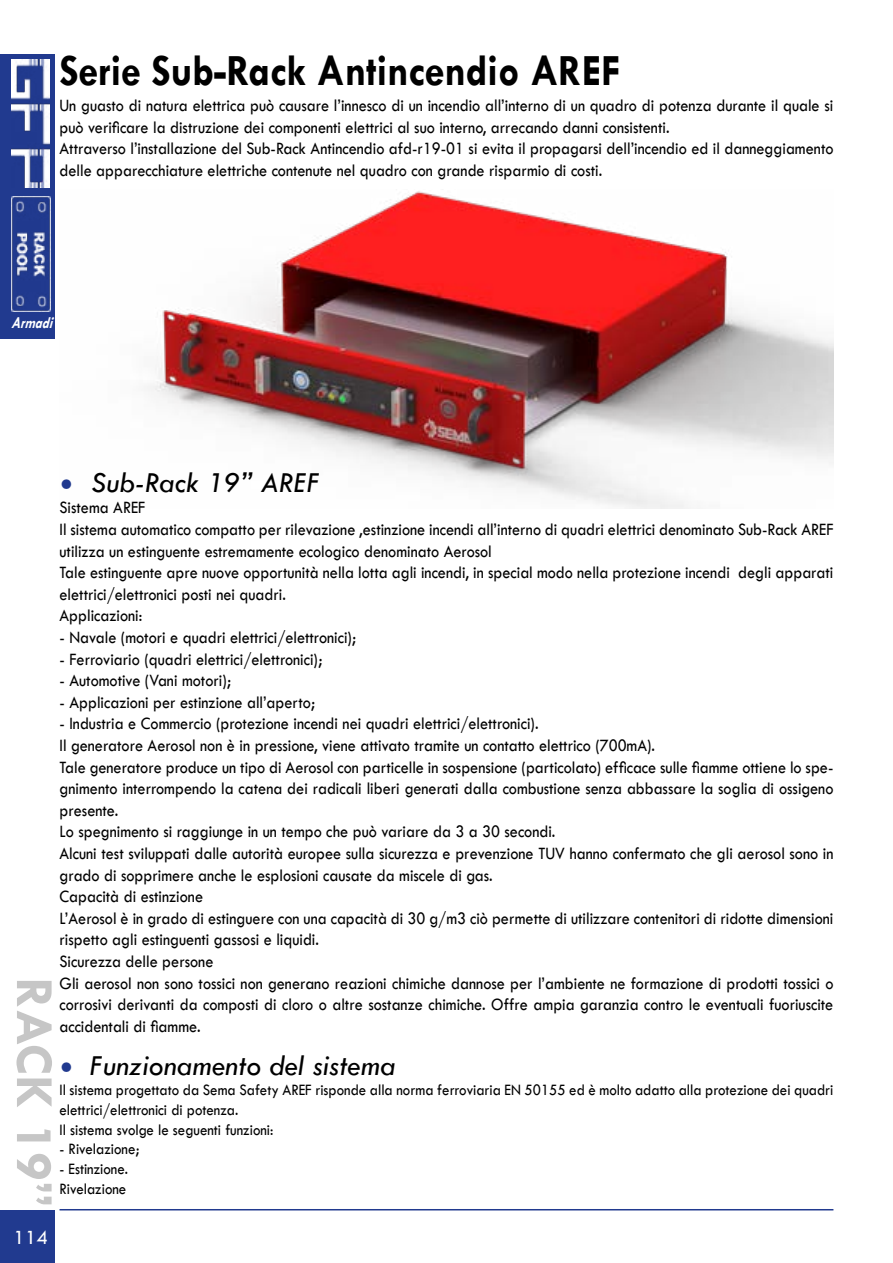
<style>
.page{position:relative;width:893px;height:1263px;background:#fff}
.page>*{position:absolute;margin:0;border:0;box-sizing:border-box;transform-origin:0 0}
.t1{font:700 54px "Tw Cen";color:#c6c6c6}
.t2{font:700 45px "Tw Cen";color:#000;scale:.9 1}
.t3{font:italic 30px "Tw Cen";color:#000}
.t4{font:21px "Tw Cen";color:#fff}
.t5{font:18px/21.6px "Tw Cen";color:#000;scale:.9 1}
.t6{font:16.5px/19.8px "Tw Cen";color:#000;scale:.9 1}
.t7{font:italic 700 16.5px "Tw Cen";color:#fff;scale:.8 1}
.s1{font-family:"Minion Pro";font-style:normal;font-size:36px;color:#213a8f}
</style>
<div class="page">
<div style="left:0;top:1210px;width:54px;height:53px;background:#213a8f"></div>
<hr style="left:60px;top:1209px;width:773px;height:1px;background:#213a8f">
<div style="left:0;top:54px;width:54px;height:285px;background:#213a8f"></div>
<img style="left:11px;top:60px;width:39px;height:128px">
<img style="left:11px;top:197px;width:40px;height:115px">
<img style="left:147px;top:191px;width:686px;height:317px">
<h2 class="t2" style="left:60px;top:44px;width:625px">Serie Sub-Rack Antincendio AREF</h2>
<p class="t5" style="left:60px;top:94px;width:861px">Un guasto di natura elettrica può causare l’innesco di un incendio all’interno di un quadro di potenza durante il quale si può verificare la distruzione dei componenti elettrici al suo interno, arrecando danni consistenti.<br>Attraverso l’installazione del Sub-Rack Antincendio afd-r19-01 si evita il propagarsi dell’incendio ed il danneggiamento delle apparecchiature elettriche contenute nel quadro con grande risparmio di costi.</p>
<p class="t7" style="left:11px;top:313px;width:60px">Armadi</p>
<h3 class="t3" style="left:60px;top:464px;width:262px"><span class="s1">•</span> Sub-Rack 19” AREF</h3>
<p class="t5" style="left:60px;top:497px;width:861px">Sistema AREF<br>Il sistema automatico compatto per rilevazione ,estinzione incendi all’interno di quadri elettrici denominato Sub-Rack AREF utilizza un estinguente estremamente ecologico denominato Aerosol<br>Tale estinguente apre nuove opportunità nella lotta agli incendi, in special modo nella protezione incendi degli apparati elettrici/elettronici posti nei quadri.<br>Applicazioni:</p>
<p class="t5" style="left:60px;top:626px;width:331px">- Navale (motori e quadri elettrici/elettronici);</p>
<p class="t5" style="left:60px;top:648px;width:294px">- Ferroviario (quadri elettrici/elettronici);</p>
<p class="t5" style="left:60px;top:670px;width:192px">- Automotive (Vani motori);</p>
<p class="t5" style="left:60px;top:691px;width:286px">- Applicazioni per estinzione all’aperto;</p>
<p class="t5" style="left:60px;top:713px;width:861px">- Industria e Commercio (protezione incendi nei quadri elettrici/elettronici).<br>Il generatore Aerosol non è in pressione, viene attivato tramite un contatto elettrico (700mA).<br>Tale generatore produce un tipo di Aerosol con particelle in sospensione (particolato) efficace sulle fiamme ottiene lo spe&shy;gnimento interrompendo la catena dei radicali liberi generati dalla combustione senza abbassare la soglia di ossigeno presente.<br>Lo spegnimento si raggiunge in un tempo che può variare da 3 a 30 secondi.<br>Alcuni test sviluppati dalle autorità europee sulla sicurezza e prevenzione TUV hanno confermato che gli aerosol sono in grado di sopprimere anche le esplosioni causate da miscele di gas.<br>Capacità di estinzione<br>L’Aerosol è in grado di estinguere con una capacità di 30 g/m3 ciò permette di utilizzare contenitori di ridotte dimensioni rispetto agli estinguenti gassosi e liquidi.<br>Sicurezza delle persone<br>Gli aerosol non sono tossici non generano reazioni chimiche dannose per l’ambiente ne formazione di prodotti tossici o corrosivi derivanti da composti di cloro o altre sostanze chimiche. Offre ampia garanzia contro le eventuali fuoriuscite accidentali di fiamme.</p>
<h3 class="t3" style="left:60px;top:1047px;width:337px"><span class="s1">•</span> Funzionamento del sistema</h3>
<p class="t6" style="left:60px;top:1080px;width:861px">Il sistema progettato da Sema Safety AREF risponde alla norma ferroviaria EN 50155 ed è molto adatto alla protezione dei quadri elettrici/elettronici di potenza.<br>Il sistema svolge le seguenti funzioni:</p>
<p class="t6" style="left:60px;top:1139px;width:90px">- Rivelazione;</p>
<p class="t6" style="left:60px;top:1159px;width:78px">- Estinzione.<br>Rivelazione</p>
<h1 class="t1" style="left:66px;top:977px;width:231px;rotate:90deg">RACK 19”</h1>
<p class="t4" style="left:13px;top:1225px;width:36px">114</p>
</div>
